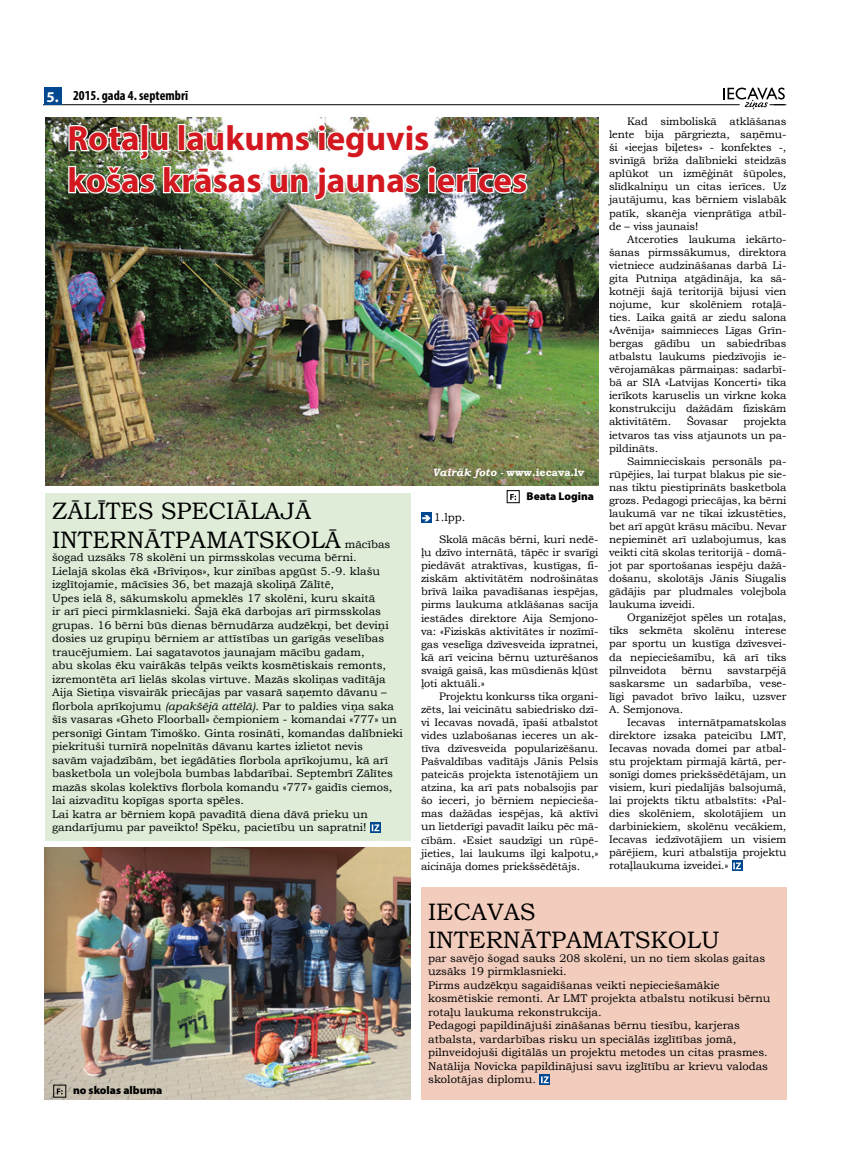
<style>
.page{position:relative;width:851px;height:1170px;background:#fff}
.page>*{position:absolute;margin:0;border:0;box-sizing:border-box;transform-origin:0 0}
.t1{font:700 35px/42px "Myriad Pro";color:#d31820}
.t2{font:23.75px/28.5px "Bookman Old Style";color:#000}
.t3{font:700 condensed 13.75px "Myriad Pro";color:#000}
.t4{font:11.25px/13.5px "Bookman Old Style";color:#000}
.t5{font:900 11.25px "Myriad Pro";color:#000}
.t6{font:10.88px/13px "Bookman Old Style";letter-spacing:-.01em;color:#000;text-align:justify}
.t7{font:700 10.62px "Bookman Old Style";color:#fff}
.s1{font-stretch:normal;font-size:15px;color:#fff}
.s2{font-size:23.75px}
.s3{font-style:italic}
</style>
<div class="page">
<hr style="left:44px;top:104px;width:695px;height:1px;background:#000">
<div style="left:44px;top:87px;width:17px;height:18px;background:#004990"></div>
<svg style="left:723px;top:88px;width:63px;height:22px"></svg>
<svg style="left:510px;top:494px;width:6px;height:6px"></svg>
<div style="left:507px;top:490px;width:12px;height:13px;border:1px solid #000"></div>
<div style="left:45px;top:493px;width:365px;height:347px;background:#deecd8"></div>
<svg style="left:370px;top:822px;width:11px;height:10px"></svg>
<svg style="left:371px;top:824px;width:8px;height:7px"></svg>
<div style="left:421px;top:886px;width:365px;height:212px;background:#f2cdbe"></div>
<div style="left:539px;top:1073px;width:11px;height:11px;background:#004990"></div>
<svg style="left:541px;top:1076px;width:7px;height:7px"></svg>
<img style="left:45px;top:847px;width:365px;height:251px">
<img style="left:45px;top:117px;width:553px;height:369px">
<svg style="left:421px;top:512px;width:10px;height:11px"></svg>
<svg style="left:422px;top:515px;width:8px;height:6px"></svg>
<svg style="left:732px;top:860px;width:10px;height:10px"></svg>
<svg style="left:733px;top:862px;width:7px;height:7px"></svg>
<svg style="left:57px;top:1088px;width:6px;height:6px"></svg>
<div style="left:54px;top:1084px;width:12px;height:13px;border:1px solid #000"></div>
<img style="left:67px;top:123px;width:461px;height:79px">
<p class="t3" style="left:46px;top:87px;width:143px"><span class="s1">5.</span> 2015. gada 4. septembrī</p>
<h1 class="t1" style="left:67px;top:116px;width:461px">Rotaļu laukums ieguvis<br>košas krāsas un jaunas ierīces</h1>
<h2 class="t2" style="left:52px;top:497px;width:71px">Zālītes</h2>
<h2 class="t2" style="left:161px;top:497px;width:16px">speci</h2>
<h2 class="t2" style="left:234px;top:497px;width:32px">ālaj</h2>
<h2 class="t2" style="left:295px;top:497px;width:18px">ā</h2>
<h2 class="t2" style="left:52px;top:525px;width:17px">intern</h2>
<h2 class="t2" style="left:144px;top:525px;width:34px">ātpamatsk</h2>
<p class="t4" style="left:52px;top:537px;width:352px;text-indent:239px"><span class="s2">olā</span> mācības šogad uzsāks 78 skolēni un pirmsskolas vecuma bērni.<br>Lielajā skolas ēkā «Brīviņos», kur zinības apgūst 5.-9. klašu izglītojamie, mācīsies 36, bet mazajā skoliņā Zālītē,<br>Upes ielā 8, sākumskolu apmeklēs 17 skolēni, kuru skaitā<br>ir arī pieci pirmklasnieki. Šajā ēkā darbojas arī pirmsskolas grupas. 16 bērni būs dienas bērnudārza audzēkņi, bet deviņi dosies uz grupiņu bērniem ar attīstības un garīgās veselības traucējumiem. Lai sagatavotos jaunajam mācību gadam,<br>abu skolas ēku vairākās telpās veikts kosmētiskais remonts, izremontēta arī lielās skolas virtuve. Mazās skoliņas vadītāja Aija Sietiņa visvairāk priecājas par vasarā saņemto dāvanu – florbola aprīkojumu <span class="s3">(apakšējā attēlā)</span>. Par to paldies viņa saka šīs vasaras «Gheto Floorball» čempioniem - komandai «777» un personīgi Gintam Timoško. Ginta rosināti, komandas dalībnieki piekrituši turnīrā nopelnītās dāvanu kartes izlietot nevis<br>savām vajadzībām, bet iegādāties florbola aprīkojumu, kā arī basketbola un volejbola bumbas labdarībai. Septembrī Zālītes mazās skolas kolektīvs florbola komandu «777» gaidīs ciemos, lai aizvadītu kopīgas sporta spēles.<br>Lai katra ar bērniem kopā pavadītā diena dāvā prieku un gandarījumu par paveikto! Spēku, pacietību un sapratni!</p>
<p class="t7" style="left:432px;top:464px;width:153px"><span class="s3">Vairāk foto -</span> www.iecava.lv</p>
<p class="t5" style="left:526px;top:490px;width:69px">Beata Logina</p>
<p class="t4" style="left:434px;top:510px;width:33px">1.lpp.</p>
<p class="t6" style="left:421px;top:533px;width:179px;text-indent:18px">Skolā mācās bērni, kuri nedē&shy;ļu dzīvo internātā, tāpēc ir svarīgi piedāvāt atraktīvas, kustīgas, fi&shy;ziskām aktivitātēm nodrošinātas brīvā laika pavadīšanas iespējas, pirms laukuma atklāšanas sacīja iestādes direktore Aija Semjono&shy;va: «Fiziskās aktivitātes ir nozīmī&shy;gas veselīga dzīvesveida izpratnei, kā arī veicina bērnu uzturēšanos svaigā gaisā, kas mūsdienās kļūst ļoti aktuāli.»</p>
<p class="t6" style="left:421px;top:689px;width:179px;text-indent:18px">Projektu konkurss tika organi&shy;zēts, lai veicinātu sabiedrisko dzī&shy;vi Iecavas novadā, īpaši atbalstot vides uzlabošanas ieceres un ak&shy;tīva dzīvesveida popularizēšanu.<br>Pašvaldības vadītājs Jānis Pelsis pateicās projekta īstenotājiem un atzina, ka arī pats nobalsojis par šo ieceri, jo bērniem nepiecieša&shy;mas dažādas iespējas, kā aktīvi un lietderīgi pavadīt laiku pēc mā&shy;cībām. «Esiet saudzīgi un rūpē&shy;jieties, lai laukums ilgi kalpotu,» aicināja domes priekšsēdētājs.</p>
<p class="t6" style="left:609px;top:115px;width:179px;text-indent:18px">Kad simboliskā atklāšanas lente bija pārgriezta, saņēmu&shy;ši «ieejas biļetes» - konfektes -, svinīgā brīža dalībnieki steidzās aplūkot un izmēģināt šūpoles, slīdkalniņu un citas ierīces. Uz jautājumu, kas bērniem vislabāk patīk, skanēja vienprātīga atbil&shy;de – viss jaunais!</p>
<p class="t6" style="left:609px;top:232px;width:179px;text-indent:18px">Atceroties laukuma iekārto&shy;šanas pirmssākumus, direktora vietniece audzināšanas darbā Li&shy;gita Putniņa atgādināja, ka sā&shy;kotnēji šajā teritorijā bijusi vien nojume, kur skolēniem rotaļā&shy;ties. Laika gaitā ar ziedu salona «Avēnija» saimnieces Līgas Grīn&shy;bergas gādību un sabiedrības atbalstu laukums piedzīvojis ie&shy;vērojamākas pārmaiņas: sadarbī&shy;bā ar SIA «Latvijas Koncerti» tika ierīkots karuselis un virkne koka konstrukciju dažādām fiziskām aktivitātēm.</p>
<p class="t6" style="left:686px;top:415px;width:43px">Šovasar</p>
<p class="t6" style="left:609px;top:415px;width:179px;text-indent:134px">projekta ietvaros tas viss atjaunots un pa&shy;pildināts.</p>
<p class="t6" style="left:609px;top:454px;width:179px;text-indent:18px">Saimnieciskais personāls pa&shy;rūpējies, lai turpat blakus pie sie&shy;nas tiktu piestiprināts basketbola grozs. Pedagogi priecājas, ka bērni laukumā var ne tikai izkustēties, bet arī apgūt krāsu mācību. Nevar nepieminēt arī uzlabojumus, kas veikti citā skolas teritorijā - domā&shy;jot par sportošanas iespēju dažā&shy;došanu, skolotājs Jānis Siugalis gādājis par pludmales volejbola laukuma izveidi.</p>
<p class="t6" style="left:609px;top:611px;width:179px;text-indent:18px">Organizējot spēles un rotaļas, tiks sekmēta skolēnu interese par sportu un kustīga dzīvesvei&shy;da nepieciešamību, kā arī tiks pilnveidota</p>
<p class="t6" style="left:681px;top:663px;width:33px">bērnu</p>
<p class="t6" style="left:609px;top:663px;width:179px;text-indent:118px">savstarpējā saskarsme un sadarbība, vese&shy;līgi pavadot brīvo laiku, uzsver A. Semjonova.</p>
<p class="t6" style="left:609px;top:715px;width:179px;text-indent:18px">Iecavas internātpamatskolas direktore izsaka pateicību LMT, Iecavas novada domei par atbal&shy;stu projektam pirmajā kārtā, per&shy;sonīgi domes priekšsēdētājam, un visiem, kuri piedalījās balsojumā, lai projekts tiktu atbalstīts: «Pal&shy;dies skolēniem, skolotājiem un darbiniekiem, skolēnu vecākiem, Iecavas iedzīvotājiem un visiem pārējiem, kuri atbalstīja projektu rotaļlaukuma izveidei.»</p>
<p class="t5" style="left:73px;top:1083px;width:91px">no skolas albuma</p>
<h2 class="t2" style="left:428px;top:897px;width:17px">iecavas intern</h2>
<h2 class="t2" style="left:520px;top:925px;width:34px">ātpamatsk</h2>
<h2 class="t2" style="left:667px;top:925px;width:36px">olu</h2>
<p class="t4" style="left:428px;top:951px;width:344px">par savējo šogad sauks 208 skolēni, un no tiem skolas gaitas uzsāks 19 pirmklasnieki.<br>Pirms audzēkņu sagaidīšanas veikti nepieciešamākie kosmētiskie remonti. Ar LMT projekta atbalstu notikusi bērnu rotaļu laukuma rekonstrukcija.<br>Pedagogi papildinājuši zināšanas bērnu tiesību, karjeras atbalsta, vardarbības risku un speciālās izglītības jomā, pilnveidojuši digitālās un projektu metodes un citas prasmes.<br>Natālija Novicka papildinājusi savu izglītību ar krievu valodas skolotājas diplomu.</p>
</div>
